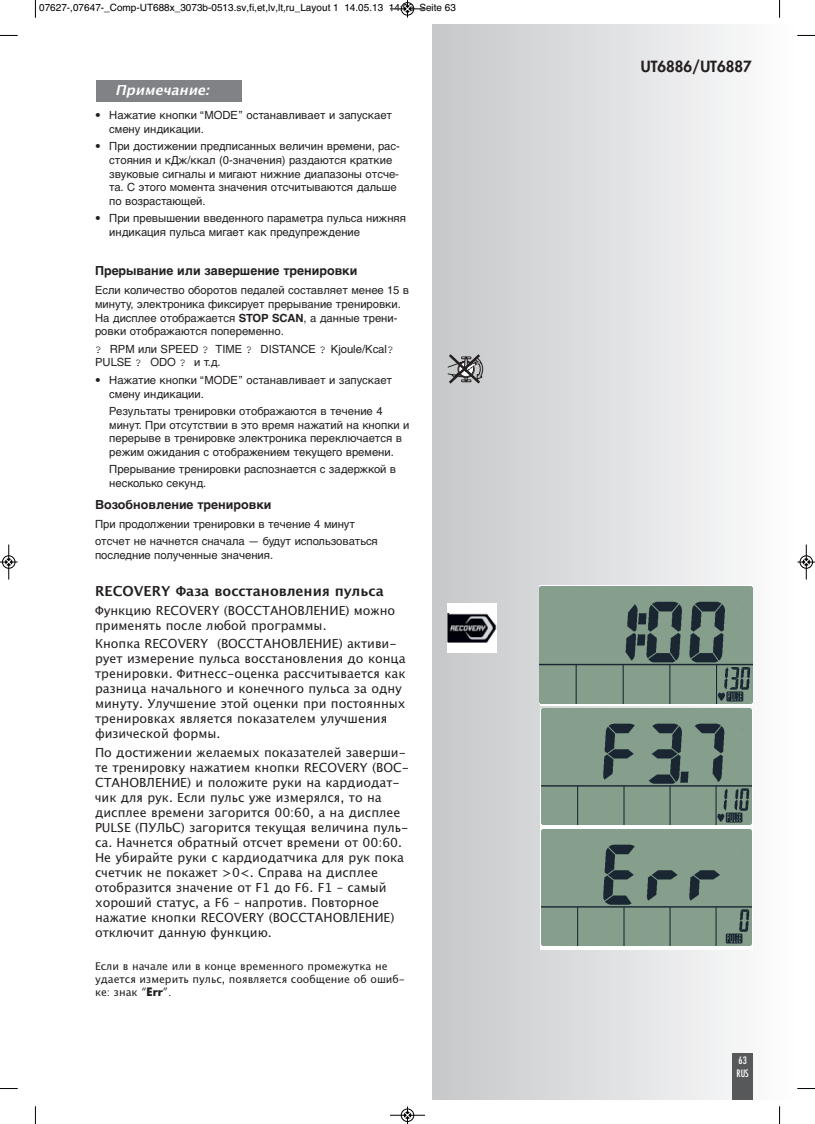
<style>
.page{position:relative;width:815px;height:1124px;background:#fff}
.page>*{position:absolute;margin:0;border:0;box-sizing:border-box;transform-origin:0 0}
.t1{font:800 15px "Futura";color:#231f20}
.t2{font:700 13.75px "Lucida Grande";color:#231f20}
.t3{font:italic 700 13.75px "Lucida Grande";color:#fff}
.t4{font:12.5px/15px "Lucida Grande";color:#231f20}
.t5{font:700 12.5px "Helvetica Cyr";color:#231f20}
.t6{font:11.25px/13.8px "Helvetica Cyr Upright";color:#231f20}
.t7{font:10.62px/12.5px "Lucida Grande";color:#231f20}
.t8{font:10px "Helvetica";color:#000}
.t9{font:condensed 10px/13px "Futura";color:#fff}
.s1{font-family:"Helvetica Cyr";font-weight:700}
.s2{font-family:"Courier"}
.s3{font-family:"Futura";font-size:11.25px}
.s4{font-family:"Futura";font-weight:700;font-size:11.25px}
</style>
<div class="page">
<div style="left:432px;top:25px;width:363px;height:1073px;background:linear-gradient(to right,#c6c7c9,#fdfdfe)"></div>
<div style="left:732px;top:1052px;width:21px;height:46px;background:#57585a"></div>
<div style="left:96px;top:80px;width:146px;height:22px;background:#808285"></div>
<svg style="left:540px;top:584px;width:213px;height:121px"></svg>
<img style="left:540px;top:586px;width:212px;height:117px">
<svg style="left:540px;top:708px;width:213px;height:121px"></svg>
<img style="left:542px;top:708px;width:210px;height:116px">
<svg style="left:540px;top:829px;width:212px;height:120px"></svg>
<img style="left:541px;top:829px;width:210px;height:116px">
<svg style="left:446px;top:351px;width:37px;height:35px"></svg>
<div style="left:447px;top:603px;width:50px;height:49px;background:#fff"></div>
<img style="left:447px;top:613px;width:50px;height:29px">
<svg style="left:35px;top:0;width:1px;height:18px"></svg>
<svg style="left:0;top:35px;width:18px;height:1px"></svg>
<svg style="left:779px;top:0;width:1px;height:18px"></svg>
<svg style="left:797px;top:35px;width:18px;height:1px"></svg>
<svg style="left:35px;top:1106px;width:1px;height:17px"></svg>
<svg style="left:0;top:1088px;width:18px;height:1px"></svg>
<svg style="left:779px;top:1106px;width:1px;height:17px"></svg>
<svg style="left:797px;top:1088px;width:18px;height:1px"></svg>
<div style="left:401px;top:2px;width:13px;height:14px;border:1px solid #fff;border-radius:50%"></div>
<hr style="left:390px;top:9px;width:35px;height:1px;background:#000">
<div style="left:401px;top:2px;width:13px;height:13px;border:1px solid #000;border-radius:50%"></div>
<svg style="left:404px;top:0;width:7px;height:18px"></svg>
<hr style="left:390px;top:1114px;width:35px;height:1px;background:#000">
<div style="left:401px;top:1108px;width:13px;height:13px;border:1px solid #000;border-radius:50%"></div>
<svg style="left:404px;top:1106px;width:7px;height:17px"></svg>
<hr style="left:9px;top:544px;width:1px;height:35px;background:#000">
<div style="left:2px;top:555px;width:13px;height:13px;border:1px solid #000;border-radius:50%"></div>
<svg style="left:0;top:558px;width:18px;height:7px"></svg>
<hr style="left:806px;top:544px;width:1px;height:35px;background:#000">
<div style="left:800px;top:555px;width:13px;height:13px;border:1px solid #000;border-radius:50%"></div>
<svg style="left:798px;top:558px;width:17px;height:7px"></svg>
<p class="t8" style="left:39px;top:2px;width:418px">07627-,07647-_Comp-UT688x_3073b-0513.sv,fi,et,lv,lt,ru_Layout 1 14.05.13 14:06 Seite 63</p>
<p class="t3" style="left:115px;top:82px;width:100px">Примечание:</p>
<p class="t6" style="left:109px;top:109px;width:284px;text-indent:-14px">• Нажатие кнопки “MODE” останавливает и запускает смену индикации.</p>
<p class="t6" style="left:109px;top:140px;width:292px;text-indent:-14px">• При достижении предписанных величин времени, рас&shy;стояния и кДж/ккал (0-значения) раздаются краткие звуковые сигналы и мигают нижние диапазоны отсче&shy;та. С этого момента значения отсчитываются дальше по возрастающей.</p>
<p class="t6" style="left:109px;top:213px;width:298px;text-indent:-14px">• При превышении введенного параметра пульса нижняя индикация пульса мигает как предупреждение</p>
<p class="t5" style="left:95px;top:266px;width:264px">Прерывание или завершение тренировки</p>
<p class="t6" style="left:95px;top:284px;width:315px">Если количество оборотов педалей составляет менее 15 в минуту, электроника фиксирует прерывание тренировки.<br>На дисплее отображается <span class="s1">STOP SCAN</span>, а данные трени&shy;ровки отображаются попеременно.</p>
<p class="t6" style="left:95px;top:343px;width:300px"><span class="s2">?</span> RPM или SPEED <span class="s2">?</span> TIME <span class="s2">?</span> DISTANCE <span class="s2">?</span> Kjoule/Kcal<span class="s2">?<br></span>PULSE <span class="s2">?</span> ODO <span class="s2">?</span> и т.д.</p>
<p class="t6" style="left:109px;top:374px;width:284px;text-indent:-14px">• Нажатие кнопки “MODE” останавливает и запускает смену индикации.</p>
<p class="t6" style="left:109px;top:405px;width:302px">Результаты тренировки отображаются в течение 4 минут. При отсутствии в это время нажатий на кнопки и перерыве в тренировке электроника переключается в режим ожидания с отображением текущего времени.</p>
<p class="t6" style="left:109px;top:463px;width:288px">Прерывание тренировки распознается с задержкой в несколько секунд.</p>
<p class="t5" style="left:95px;top:499px;width:178px">Возобновление тренировки</p>
<p class="t6" style="left:95px;top:516px;width:284px;line-height:17px">При продолжении тренировки в течение 4 минут отсчет не начнется сначала — будут использоваться</p>
<p class="t6" style="left:95px;top:549px;width:180px">последние полученные значения.</p>
<p class="t2" style="left:95px;top:583px;width:290px">RECOVERY Фаза восстановления пульса</p>
<p class="t4" style="left:95px;top:603px;width:302px">Функцию RECOVERY (ВОССТАНОВЛЕНИЕ) можно применять после любой программы.</p>
<p class="t4" style="left:95px;top:636px;width:312px">Кнопка RECOVERY (ВОССТАНОВЛЕНИЕ) активи&shy;рует измерение пульса восстановления до конца тренировки. Фитнесс-оценка рассчитывается как разница начального и конечного пульса за одну минуту. Улучшение этой оценки при постоянных тренировках является показателем улучшения физической формы.</p>
<p class="t4" style="left:95px;top:745px;width:315px">По достижении желаемых показателей заверши&shy;те тренировку нажатием кнопки RECOVERY (ВОС-СТАНОВЛЕНИЕ) и положите руки на кардиодат&shy;чик для рук. Если пульс уже измерялся, то на дисплее времени загорится 00:60, а на дисплее PULSE (ПУЛЬС) загорится текущая величина пуль&shy;са. Начнется обратный отсчет времени от 00:60.<br>Не убирайте руки с кардиодатчика для рук пока счетчик не покажет &gt;0&lt;. Справа на дисплее отобразится значение от F1 до F6. F1 – самый хороший статус, а F6 – напротив. Повторное нажатие кнопки RECOVERY (ВОССТАНОВЛЕНИЕ) отключит данную функцию.</p>
<p class="t7" style="left:95px;top:960px;width:312px">Если в начале или в конце временного промежутка не удается измерить пульс, появляется сообщение об ошиб&shy;ке: знак <span class="s3">“</span><span class="s4">Err</span><span class="s3">”.</span></p>
<h1 class="t1" style="left:641px;top:60px;width:112px">UT6886/UT6887</h1>
<p class="t9" style="left:736px;top:1054px;width:14px">63<br>RUS</p>
</div>
